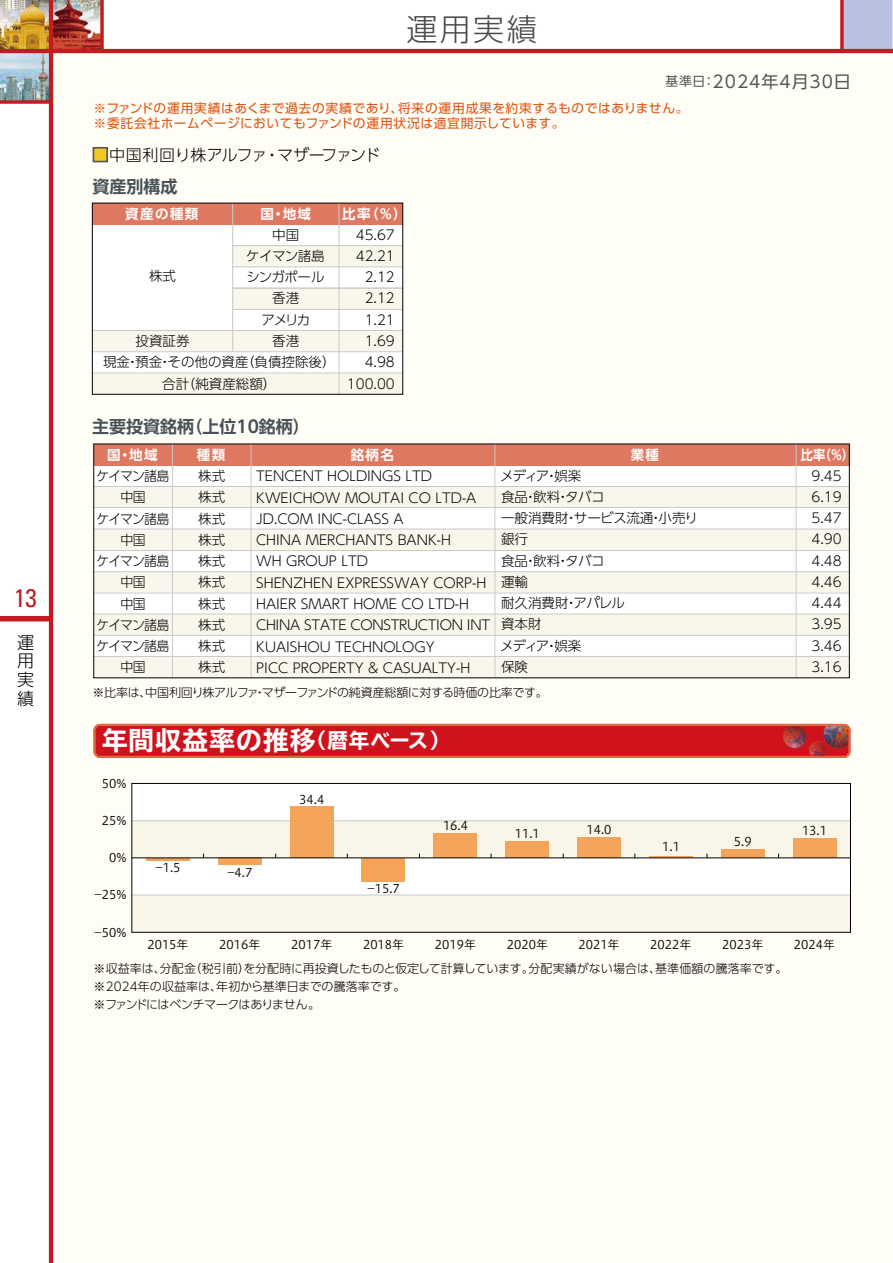
<style>
.page{position:relative;width:893px;height:1263px;background:#fff}
.page>*{position:absolute;margin:0;border:0;box-sizing:border-box;transform-origin:0 0}
.t1{font:30.9px "UD Shin Go Pro Light 90 pv RKSJ H";color:#4c4949}
.t2{font:25.5px "TBUD Go Std Ex Bold 90 pv RKSJ H";letter-spacing:.05em;color:#fff}
.t3{font:condensed 25.5px "Univers";color:#c41b20}
.t4{font:16.95px "UD Shin Go Pro De Bold 90 pv RKSJ H";color:#475156}
.t5{font:16.95px "UD Shin Go Pro Regular 90 pv RKSJ H";letter-spacing:.06em;color:#595857}
.t6{font:16.95px/18.8px "UD Shin Go Pro Light 90 pv RKSJ H";color:#050101;text-align:justify}
.t7{font:15.9px "UD Shin Go Pro Light 90 pv RKSJ H";letter-spacing:-.025em;color:#050101}
.t8{font:13.5px/21.3px "UD Shin Go Pro Light 90 pv RKSJ H";color:#050101;text-align:justify}
.t9{font:13.5px/21.3px "UD Shin Go Pro Light 90 pv RKSJ H";letter-spacing:-.07em;color:#050101;text-align:center;scale:.95 1}
.t10{font:13.5px "UD Shin Go Pro De Bold 90 pv RKSJ H";letter-spacing:.1em;color:#fff}
.t11{font:13.5px/21.3px "UD Shin Go Pro Light 90 pv RKSJ H";letter-spacing:-.045em;color:#050101;text-align:center}
.t12{font:13.5px "UD Shin Go Pro De Bold 90 pv RKSJ H";letter-spacing:.1em;color:#fff;scale:.9 1}
.t13{font:12.75px/14.9px "UD Shin Go Pro Regular 90 pv RKSJ H";letter-spacing:.045em;color:#de5512}
.t14{font:12px/18px "UD Shin Go Pro Light 90 pv RKSJ H";letter-spacing:-.01em;color:#050101}
.t15{font:12px "Hiragino UD Sans Std W3 90 pv RKSJ H";color:#050101}
.t16{font:12px "UD Shin Go Pro Light 90 pv RKSJ H";letter-spacing:-.03em;color:#050101}
.s1{font-size:12.75px}
.s2{color:#f3c91f}
.s3{font-size:20.4px}
</style>
<div class="page">
<img style="left:0;top:0;width:49px;height:49px">
<img style="left:53px;top:0;width:47px;height:49px">
<img style="left:0;top:53px;width:49px;height:47px">
<div style="left:842px;top:0;width:51px;height:51px;background:#b9c1e0"></div>
<svg style="left:840px;top:0;width:4px;height:49px"></svg>
<div style="left:51px;top:51px;width:842px;height:1212px;background:#fefdf6"></div>
<div style="left:0;top:616px;width:51px;height:5px;background:#c41b20"></div>
<hr style="left:49px;top:0;width:4px;height:1263px;background:#c41b20">
<hr style="left:0;top:49px;width:893px;height:4px;background:#c41b20">
<svg style="left:0;top:100px;width:49px;height:4px"></svg>
<svg style="left:100px;top:0;width:4px;height:49px"></svg>
<div style="left:132px;top:783px;width:718px;height:149px;background:#fff"></div>
<div style="left:132px;top:895px;width:718px;height:37px;background:#f8f6e9"></div>
<div style="left:132px;top:821px;width:718px;height:37px;background:#f8f6e9"></div>
<hr style="left:132px;top:820px;width:718px;height:1px;background:#c8caca">
<hr style="left:132px;top:895px;width:718px;height:1px;background:#c8caca">
<svg style="left:94px;top:724px;width:756px;height:34px;background:#d01f22"></svg>
<img style="left:823px;top:726px;width:25px;height:23px">
<img style="left:826px;top:726px;width:22px;height:19px">
<img style="left:783px;top:726px;width:24px;height:22px">
<div style="left:132px;top:783px;width:719px;height:149px;border:1px solid #050101"></div>
<div style="left:92px;top:224px;width:311px;height:106px;background:#fff"></div>
<div style="left:92px;top:203px;width:311px;height:21px;background:#df7861"></div>
<div style="left:233px;top:246px;width:170px;height:21px;background:#f9f7eb"></div>
<div style="left:233px;top:288px;width:170px;height:21px;background:#f9f7eb"></div>
<div style="left:92px;top:330px;width:311px;height:22px;background:#f9f7eb"></div>
<div style="left:92px;top:352px;width:311px;height:21px;background:#fff"></div>
<div style="left:92px;top:373px;width:311px;height:21px;background:#f9f7eb"></div>
<hr style="left:233px;top:245px;width:170px;height:1px;background:#c9c9ca">
<hr style="left:233px;top:266px;width:170px;height:1px;background:#c9c9ca">
<hr style="left:233px;top:288px;width:170px;height:1px;background:#c9c9ca">
<hr style="left:233px;top:309px;width:170px;height:1px;background:#c9c9ca">
<hr style="left:92px;top:351px;width:311px;height:1px;background:#c9c9ca">
<hr style="left:92px;top:373px;width:311px;height:1px;background:#c9c9ca">
<hr style="left:232px;top:203px;width:1px;height:149px;background:#c9c9ca">
<hr style="left:339px;top:203px;width:1px;height:191px;background:#c9c9ca">
<div style="left:93px;top:147px;width:15px;height:15px;border:2px solid #595757"></div>
<hr style="left:92px;top:330px;width:311px;height:1px;background:#c9c9ca">
<div style="left:94px;top:465px;width:755px;height:213px;background:#fff"></div>
<div style="left:94px;top:486px;width:755px;height:21px;background:#f9f7eb"></div>
<div style="left:94px;top:529px;width:755px;height:21px;background:#f9f7eb"></div>
<div style="left:94px;top:614px;width:755px;height:21px;background:#f9f7eb"></div>
<div style="left:94px;top:572px;width:755px;height:21px;background:#f9f7eb"></div>
<div style="left:94px;top:656px;width:755px;height:22px;background:#f9f7eb"></div>
<div style="left:94px;top:444px;width:755px;height:21px;background:#df7861"></div>
<hr style="left:94px;top:486px;width:755px;height:1px;background:#c9c9ca">
<hr style="left:94px;top:507px;width:755px;height:1px;background:#c9c9ca">
<hr style="left:94px;top:550px;width:755px;height:1px;background:#c9c9ca">
<hr style="left:94px;top:571px;width:755px;height:1px;background:#c9c9ca">
<hr style="left:94px;top:593px;width:755px;height:1px;background:#c9c9ca">
<hr style="left:94px;top:614px;width:755px;height:1px;background:#c9c9ca">
<hr style="left:94px;top:635px;width:755px;height:1px;background:#c9c9ca">
<hr style="left:94px;top:656px;width:755px;height:1px;background:#c9c9ca">
<hr style="left:172px;top:444px;width:1px;height:234px;background:#c9c9ca">
<hr style="left:251px;top:444px;width:1px;height:234px;background:#c9c9ca">
<hr style="left:796px;top:444px;width:1px;height:234px;background:#c9c9ca">
<hr style="left:495px;top:444px;width:1px;height:234px;background:#c9c9ca">
<hr style="left:94px;top:529px;width:755px;height:1px;background:#c9c9ca">
<div style="left:793px;top:838px;width:43px;height:20px;background:#f4a459"></div>
<div style="left:721px;top:849px;width:43px;height:9px;background:#f4a459"></div>
<hr style="left:649px;top:856px;width:44px;height:2px;background:#f4a459">
<div style="left:577px;top:837px;width:44px;height:21px;background:#f4a459"></div>
<div style="left:505px;top:841px;width:44px;height:17px;background:#f4a459"></div>
<div style="left:433px;top:833px;width:44px;height:25px;background:#f4a459"></div>
<div style="left:362px;top:858px;width:43px;height:23px;background:#f4a459"></div>
<div style="left:290px;top:807px;width:43px;height:51px;background:#f4a459"></div>
<div style="left:218px;top:858px;width:43px;height:7px;background:#f4a459"></div>
<hr style="left:146px;top:858px;width:44px;height:2px;background:#f4a459">
<hr style="left:132px;top:858px;width:718px;height:1px;background:#050101">
<h2 class="t3" style="left:14px;top:582px;width:24px">13</h2>
<p class="t6" style="left:17px;top:635px;width:18px">運用実績</p>
<h1 class="t1" style="left:407px;top:18px;width:132px">運用実績</h1>
<p class="t5" style="left:666px;top:75px;width:187px"><span class="s1">基準日：</span>2024年4月30日</p>
<p class="t13" style="left:94px;top:103px;width:597px">※ファンドの運用実績はあくまで過去の実績であり、将来の運用成果を約束するものではありません。※委託会社ホームページにおいてもファンドの運用状況は適宜開示しています。</p>
<p class="t7" style="left:92px;top:149px;width:290px"><span class="s2">■</span>中国利回り株アルファ・マザーファンド</p>
<p class="t4" style="left:92px;top:180px;width:87px">資産別構成</p>
<p class="t10" style="left:125px;top:208px;width:75px">資産の種類</p>
<p class="t10" style="left:260px;top:208px;width:52px">国・地域</p>
<p class="t8" style="left:149px;top:267px;width:28px">株式</p>
<p class="t8" style="left:135px;top:332px;width:55px">投資証券</p>
<p class="t11" style="left:246px;top:226px;width:80px">中国<br>ケイマン諸島シンガポール香港<br>アメリカ<br>香港</p>
<p class="t8" style="left:103px;top:353px;width:234px;text-align:center">現金・預金・その他の資産（負債控除後）合計（純資産総額）</p>
<p class="t4" style="left:92px;top:420px;width:219px">主要投資銘柄（上位10銘柄）</p>
<p class="t10" style="left:342px;top:208px;width:66px">比率（％）</p>
<p class="t8" style="left:347px;top:226px;width:50px;text-align:right">45.67<br>42.21<br>2.12<br>2.12<br>1.21<br>1.69<br>4.98<br>100.00</p>
<p class="t10" style="left:351px;top:449px;width:45px">銘柄名</p>
<p class="t10" style="left:631px;top:449px;width:30px">業種</p>
<p class="t8" style="left:500px;top:467px;width:199px;text-align:left">メディア・娯楽<br>食品・飲料・タバコ<br>一般消費財・サービス流通・小売り銀行<br>食品・飲料・タバコ<br>運輸<br>耐久消費財・アパレル<br>資本財<br>メディア・娯楽<br>保険</p>
<p class="t10" style="left:107px;top:449px;width:52px">国・地域</p>
<p class="t10" style="left:197px;top:449px;width:30px">種類</p>
<p class="t12" style="left:801px;top:449px;width:60px">比率（％）</p>
<p class="t8" style="left:198px;top:467px;width:28px">株式株式株式株式株式株式株式株式株式株式</p>
<p class="t9" style="left:97px;top:467px;width:78px">ケイマン諸島中国<br>ケイマン諸島中国<br>ケイマン諸島中国<br>中国<br>ケイマン諸島ケイマン諸島中国</p>
<p class="t8" style="left:256px;top:467px;width:235px;text-align:left">TENCENT HOLDINGS LTD<br>KWEICHOW MOUTAI CO LTD-A<br>JD.COM INC-CLASS A<br>CHINA MERCHANTS BANK-H<br>WH GROUP LTD<br>SHENZHEN EXPRESSWAY CORP-H<br>HAIER SMART HOME CO LTD-H<br>CHINA STATE CONSTRUCTION INT<br>KUAISHOU TECHNOLOGY<br>PICC PROPERTY &amp; CASUALTY-H</p>
<p class="t8" style="left:811px;top:467px;width:32px">9.45<br>6.19<br>5.47<br>4.90<br>4.48<br>4.46<br>4.44<br>3.95<br>3.46<br>3.16</p>
<p class="t16" style="left:92px;top:688px;width:457px">※比率は、中国利回り株アルファ・マザーファンドの純資産総額に対する時価の比率です。</p>
<h2 class="t2" style="left:102px;top:731px;width:349px">年間収益率の推移<span class="s3">（暦年ベース）</span></h2>
<p class="t15" style="left:102px;top:779px;width:26px">50%</p>
<p class="t15" style="left:102px;top:816px;width:26px">25%</p>
<p class="t15" style="left:109px;top:853px;width:19px">0%</p>
<p class="t15" style="left:94px;top:890px;width:34px">-25%</p>
<p class="t15" style="left:94px;top:927px;width:34px">-50%</p>
<p class="t15" style="left:155px;top:863px;width:27px">-1.5</p>
<p class="t15" style="left:227px;top:868px;width:27px">-4.7</p>
<p class="t15" style="left:299px;top:795px;width:27px">34.4</p>
<p class="t15" style="left:367px;top:884px;width:34px">-15.7</p>
<p class="t15" style="left:443px;top:821px;width:27px">16.4</p>
<p class="t15" style="left:515px;top:829px;width:27px">11.1</p>
<p class="t15" style="left:586px;top:825px;width:27px">14.0</p>
<p class="t15" style="left:662px;top:842px;width:19px">1.1</p>
<p class="t15" style="left:734px;top:837px;width:19px">5.9</p>
<p class="t15" style="left:147px;top:940px;width:43px">2015年</p>
<p class="t15" style="left:219px;top:940px;width:43px">2016年</p>
<p class="t15" style="left:291px;top:940px;width:43px">2017年</p>
<p class="t15" style="left:363px;top:940px;width:43px">2018年</p>
<p class="t15" style="left:435px;top:940px;width:43px">2019年</p>
<p class="t15" style="left:507px;top:940px;width:43px">2020年</p>
<p class="t15" style="left:578px;top:940px;width:43px">2021年</p>
<p class="t15" style="left:650px;top:940px;width:43px">2022年</p>
<p class="t15" style="left:722px;top:940px;width:43px">2023年</p>
<p class="t14" style="left:94px;top:961px;width:695px">※収益率は、分配金（税引前）を分配時に再投資したものと仮定して計算しています。分配実績がない場合は、基準価額の騰落率です。※2024年の収益率は、年初から基準日までの騰落率です。<br>※ファンドにはベンチマークはありません。</p>
<p class="t15" style="left:802px;top:826px;width:27px">13.1</p>
<p class="t15" style="left:794px;top:940px;width:43px">2024年</p>
</div>
